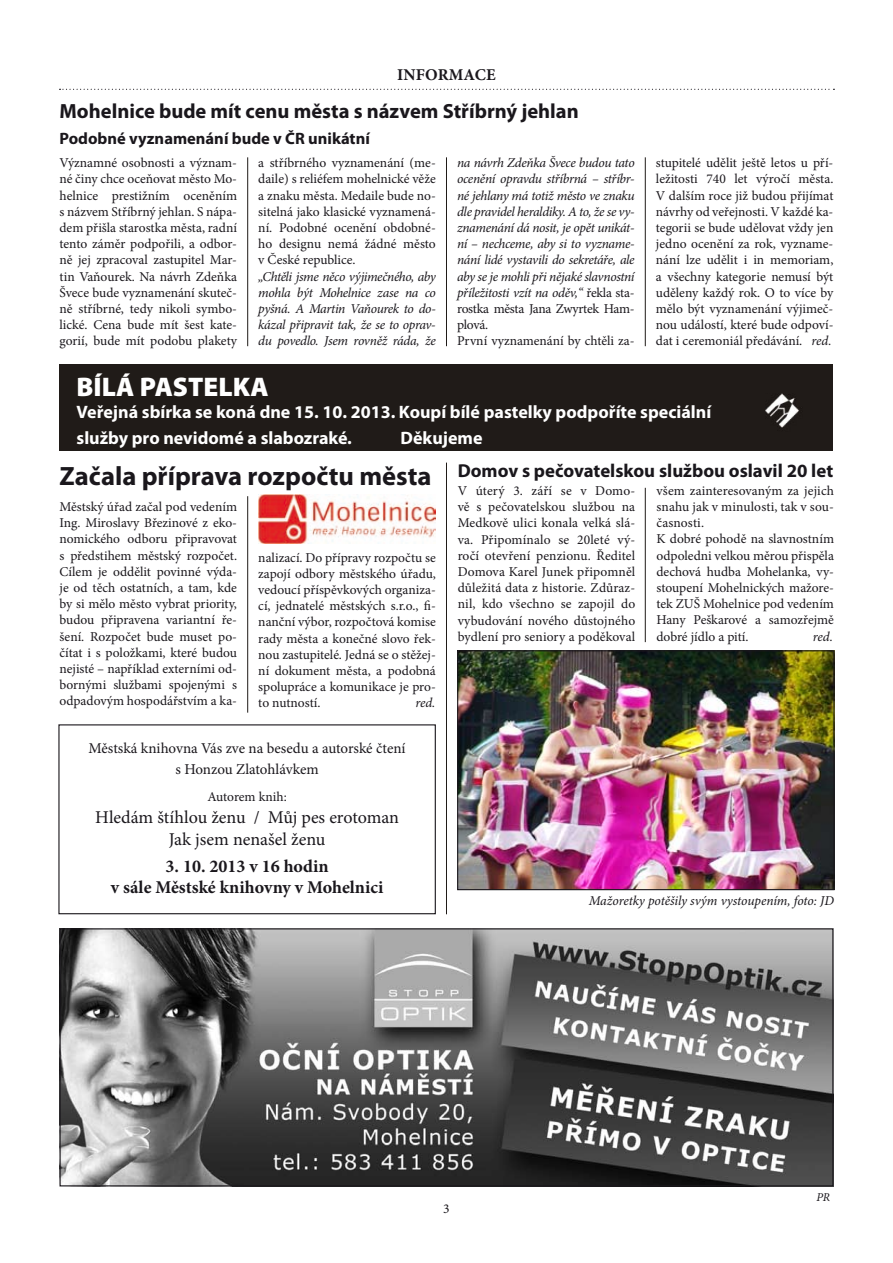
<style>
.page{position:relative;width:893px;height:1263px;background:#fff}
.page>*{position:absolute;margin:0;border:0;box-sizing:border-box;transform-origin:0 0}
.t1{font:900 27px "Myriad Pro";color:#fff}
.t2{font:700 26.55px "Myriad Pro";color:#1a171c}
.t3{font:700 20.55px "Myriad Pro";color:#1a171c}
.t4{font:700 18.75px "Myriad Pro";color:#1a171c}
.t5{font:700 18px/25.5px "Myriad Pro";color:#fff}
.t6{font:18px/21.6px "Minion Pro";color:#1a171c;text-align:center}
.t7{font:700 18px/21.6px "Minion Pro";color:#1a171c;text-align:center}
.t8{font:700 16.5px "Myriad Pro";color:#1a171c}
.t9{font:700 16.5px "Minion Pro";letter-spacing:.01em;color:#1a171c}
.t10{font:15px/21px "Minion Pro";letter-spacing:-.005em;color:#1a171c;text-align:center}
.t11{font:13.5px/16.2px "Minion Pro";color:#1a171c;text-align:justify}
.t12{font:italic 13.5px/16.2px "Minion Pro";letter-spacing:-.025em;color:#1a171c;text-align:justify}
.t13{font:italic 12px "Minion Pro";color:#1a171c}
.s1{font-style:italic}
.s2{font-style:normal}
</style>
<div class="page">
<img style="left:62px;top:930px;width:769px;height:254px">
<div style="left:60px;top:928px;width:773px;height:258px;border:1px solid #1a171c"></div>
<svg style="left:60px;top:89px;width:774px;height:1px"></svg>
<img style="left:459px;top:652px;width:374px;height:236px">
<div style="left:457px;top:650px;width:378px;height:240px;border:1px solid #1a171c"></div>
<img style="left:258px;top:494px;width:178px;height:50px">
<div style="left:60px;top:364px;width:773px;height:87px;background:#201b18"></div>
<img style="left:765px;top:394px;width:34px;height:34px">
<hr style="left:645px;top:488px;width:1px;height:154px;background:#201b18">
<hr style="left:247px;top:496px;width:1px;height:217px;background:#201b18">
<div style="left:58px;top:724px;width:378px;height:190px;border:1px solid #1a171c"></div>
<hr style="left:446px;top:463px;width:1px;height:451px;background:#201b18">
<hr style="left:247px;top:157px;width:1px;height:189px;background:#201b18">
<hr style="left:446px;top:157px;width:1px;height:189px;background:#201b18">
<hr style="left:645px;top:157px;width:1px;height:189px;background:#201b18">
<p class="t9" style="left:397px;top:63px;width:100px">informace</p>
<h3 class="t3" style="left:60px;top:98px;width:521px">Mohelnice bude mít cenu města s názvem Stříbrný jehlan</h3>
<p class="t8" style="left:60px;top:128px;width:312px">Podobné vyznamenání bude v ČR unikátní</p>
<p class="t11" style="left:60px;top:155px;width:179px">Významné osobnosti a význam&shy;né činy chce oceňovat město Mo&shy;helnice prestižním oceněním s názvem Stříbrný jehlan. S nápa&shy;dem přišla starostka města, radní tento záměr podpořili, a odbor&shy;ně jej zpracoval zastupitel Mar&shy;tin Vaňourek. Na návrh Zdeňka Švece bude vyznamenání skuteč&shy;ně stříbrné, tedy nikoli symbo&shy;lické. Cena bude mít šest kate&shy;gorií, bude mít podobu plakety</p>
<p class="t11" style="left:656px;top:155px;width:179px">stupitelé udělit ještě letos u pří&shy;ležitosti 740 let výročí města.<br>V dalším roce již budou přijímat návrhy od veřejnosti. V každé ka&shy;tegorii se bude udělovat vždy jen jedno ocenění za rok, vyzname&shy;nání lze udělit i in memoriam, a všechny kategorie nemusí být uděleny každý rok. O to více by mělo být vyznamenání výjimeč&shy;nou událostí, které bude odpoví&shy;dat i ceremoniál předávání. <span class="s1">red.</span></p>
<h1 class="t1" style="left:77px;top:369px;width:194px">BÍLÁ PASTELKA</h1>
<h3 class="t5" style="left:77px;top:399px;width:636px">Veřejná sbírka se koná dne 15. 10. 2013. Koupí bílé pastelky podpoříte speciální služby pro nevidomé a slabozraké.</h3>
<p class="t12" style="left:457px;top:155px;width:179px;text-align:left">na návrh Zdeňka Švece budou tato ocenění opravdu stříbrná – stříbr&shy;né jehlany má totiž město ve znaku dle pravidel heraldiky. A to, že se vy&shy;znamenání dá nosit, je opět unikát&shy;ní – nechceme, aby si to vyzname&shy;nání lidé vystavili do sekretáře, ale aby se je mohli při nějaké slavnostní příležitosti vzít na oděv,“ <span class="s2">řekla sta&shy;rostka města Jana Zwyrtek Ham&shy;plová.<br>První vyznamenání by chtěli za-</span></p>
<p class="t11" style="left:258px;top:155px;width:179px">a stříbrného vyznamenání (me&shy;daile) s reliéfem mohelnické věže a znaku města. Medaile bude no&shy;sitelná jako klasické vyznamená&shy;ní. Podobné ocenění obdobné&shy;ho designu nemá žádné město v České republice.</p>
<p class="t12" style="left:258px;top:268px;width:179px">„Chtěli jsme něco výjimečného, aby mohla být Mohelnice zase na co pyšná. A Martin Vaňourek to do&shy;kázal připravit tak, že se to oprav&shy;du povedlo. Jsem rovněž ráda, že</p>
<h3 class="t5" style="left:401px;top:424px;width:84px">Děkujeme</h3>
<h2 class="t2" style="left:60px;top:459px;width:373px">Začala příprava rozpočtu města</h2>
<p class="t11" style="left:60px;top:498px;width:179px">Městský úřad začal pod vedením Ing. Miroslavy Březinové z eko&shy;nomického odboru připravovat s předstihem městský rozpočet.<br>Cílem je oddělit povinné výda&shy;je od těch ostatních, a tam, kde by si mělo město vybrat priority, budou připravena variantní ře&shy;šení. Rozpočet bude muset po&shy;čítat i s položkami, které budou nejisté – například externími od&shy;bornými službami spojenými s odpadovým hospodářstvím a ka-</p>
<p class="t11" style="left:258px;top:549px;width:179px">nalizací. Do přípravy rozpočtu se zapojí odbory městského úřadu, vedoucí příspěvkových organiza&shy;cí, jednatelé městských s.r.o., fi&shy;nanční výbor, rozpočtová komise rady města a konečné slovo řek&shy;nou zastupitelé. Jedná se o stěžej&shy;ní dokument města, a podobná spolupráce a komunikace je pro&shy;to nutností.</p>
<p class="t12" style="left:415px;top:695px;width:22px">red.</p>
<p class="t10" style="left:89px;top:738px;width:318px">Městská knihovna Vás zve na besedu a autorské čtení s Honzou Zlatohlávkem</p>
<p class="t11" style="left:207px;top:789px;width:81px">Autorem knih:</p>
<h3 class="t6" style="left:95px;top:806px;width:305px">Hledám štíhlou ženu / Můj pes erotoman<br>Jak jsem nenašel ženu</h3>
<h3 class="t7" style="left:111px;top:855px;width:274px">3. 10. 2013 v 16 hodin<br>v sále Městské knihovny v Mohelnici</h3>
<h3 class="t4" style="left:458px;top:458px;width:377px">Domov s pečovatelskou službou oslavil 20 let</h3>
<p class="t11" style="left:458px;top:483px;width:179px">V úterý 3. září se v Domo&shy;vě s pečovatelskou službou na Medkově ulici konala velká slá&shy;va. Připomínalo se 20leté vý&shy;ročí otevření penzionu. Ředitel Domova Karel Junek připomněl důležitá data z historie. Zdůraz&shy;nil, kdo všechno se zapojil do vybudování nového důstojného bydlení pro seniory a poděkoval</p>
<p class="t11" style="left:656px;top:482px;width:179px;text-align:left">všem zainteresovaným za jejich snahu jak v minulosti, tak v sou&shy;časnosti.<br>K dobré pohodě na slavnostním odpoledni velkou měrou přispěla dechová hudba Mohelanka, vy&shy;stoupení Mohelnických mažore&shy;tek ZUŠ Mohelnice pod vedením<br>Hany Peškarové a samozřejmě dobré jídlo a pití.</p>
<p class="t12" style="left:813px;top:628px;width:22px">red.</p>
<p class="t12" style="left:589px;top:893px;width:247px">Mažoretky potěšily svým vystoupením, foto: JD</p>
<p class="t11" style="left:443px;top:1201px;width:8px">3</p>
<p class="t13" style="left:816px;top:1189px;width:15px">PR</p>
</div>
